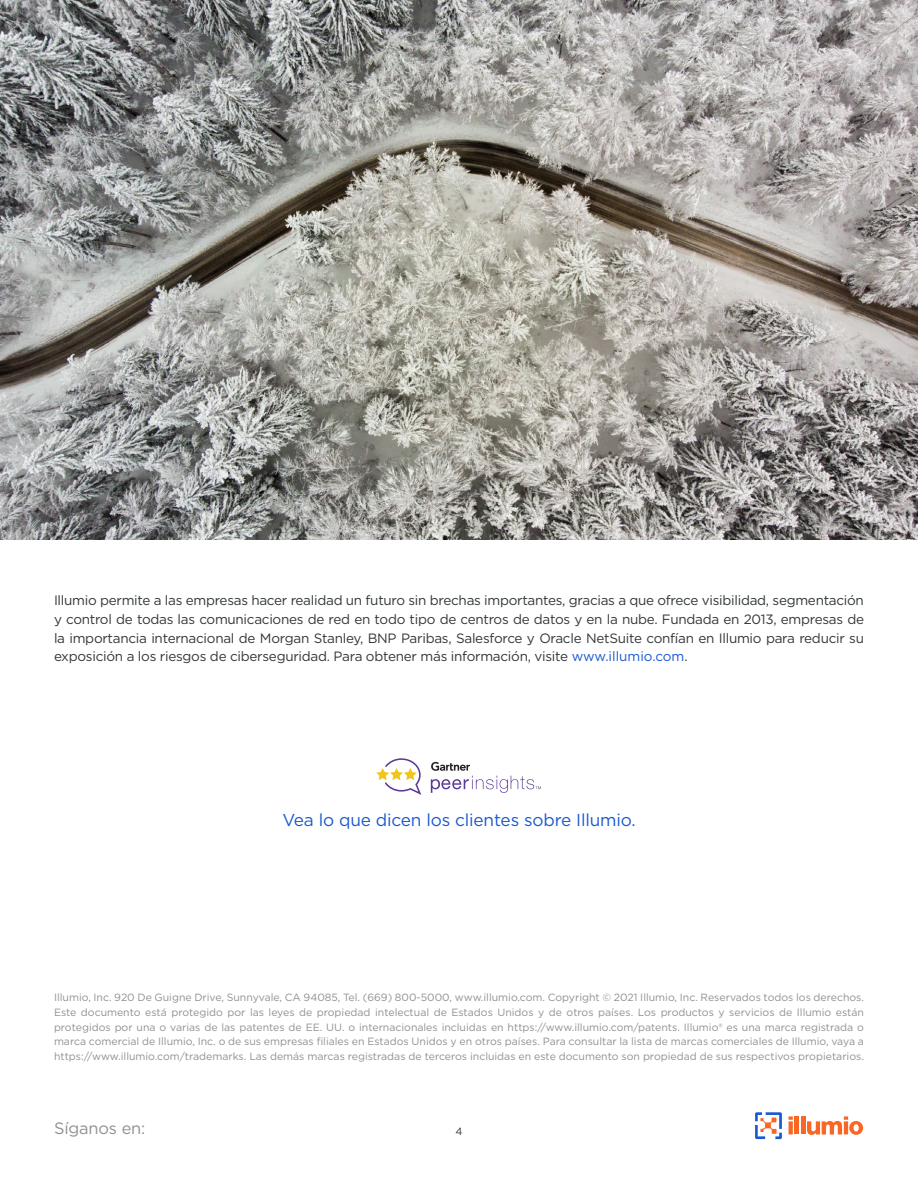
<style>
.page{position:relative;width:918px;height:1188px;background:#fff}
.page>*{position:absolute;margin:0;border:0;box-sizing:border-box;transform-origin:0 0}
.t1{font:17.25px "Gotham";letter-spacing:-.01em;color:#1a59d1}
.t2{font:16.35px "Gotham";letter-spacing:-.01em;color:#8e9092}
.t3{font:13.5px/18.9px "Gotham";letter-spacing:-.02em;color:#313638;text-align:justify}
.t4{font:10.5px/14.7px "Gotham";color:#8e9092;text-align:justify}
.t5{font:10.5px "Gotham";color:#313638}
.s1{color:#1a59d1}
</style>
<div class="page">
<svg style="left:789px;top:1121px;width:4px;height:13px"></svg>
<svg style="left:789px;top:1116px;width:4px;height:4px"></svg>
<hr style="left:795px;top:1116px;width:4px;height:18px;background:#fa6624">
<hr style="left:801px;top:1116px;width:4px;height:18px;background:#fa6624">
<svg style="left:807px;top:1116px;width:56px;height:19px"></svg>
<svg style="left:755px;top:1112px;width:27px;height:27px"></svg>
<img style="left:0;top:0;width:918px;height:540px">
<svg style="left:431px;top:762px;width:110px;height:31px"></svg>
<svg style="left:376px;top:758px;width:46px;height:37px"></svg>
<p class="t3" style="left:54px;top:590px;width:812px">Illumio permite a las empresas hacer realidad un futuro sin brechas importantes, gracias a que ofrece visibilidad, segmentación y control de todas las comunicaciones de red en todo tipo de centros de datos y en la nube. Fundada en 2013, empresas de la importancia internacional de Morgan Stanley, BNP Paribas, Salesforce y Oracle NetSuite confían en Illumio para reducir su exposición a los riesgos de ciberseguridad. Para obtener más información, visite <span class="s1">www.illumio.com</span>.</p>
<h1 class="t1" style="left:282px;top:808px;width:355px">Vea lo que dicen los clientes sobre Illumio.</h1>
<p class="t4" style="left:54px;top:990px;width:812px">Illumio, Inc. 920 De Guigne Drive, Sunnyvale, CA 94085, Tel. (669) 800-5000, www.illumio.com. Copyright © 2021 Illumio, Inc. Reservados todos los derechos.<br>Este documento está protegido por las leyes de propiedad intelectual de Estados Unidos y de otros países. Los productos y servicios de Illumio están protegidos por una o varias de las patentes de EE. UU. o internacionales incluidas en https://www.illumio.com/patents. Illumio® es una marca registrada o marca comercial de Illumio, Inc. o de sus empresas filiales en Estados Unidos y en otros países. Para consultar la lista de marcas comerciales de Illumio, vaya a https://www.illumio.com/trademarks. Las demás marcas registradas de terceros incluidas en este documento son propiedad de sus respectivos propietarios.</p>
<h2 class="t2" style="left:54px;top:1118px;width:93px">Síganos en:</h2>
<p class="t5" style="left:455px;top:1124px;width:9px">4</p>
</div>
